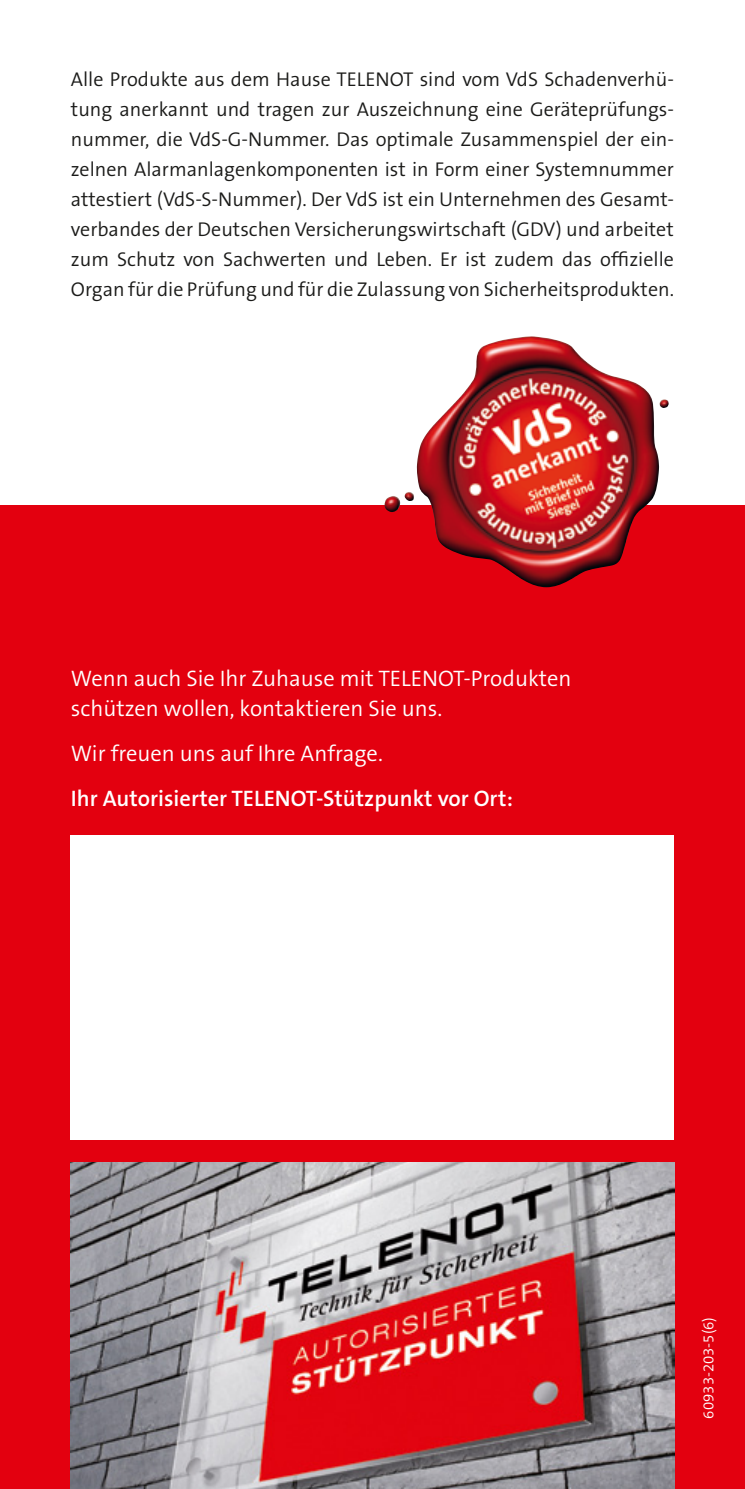
<style>
.page{position:relative;width:745px;height:1489px;background:#fff}
.page>*{position:absolute;margin:0;border:0;box-sizing:border-box;transform-origin:0 0}
.t1{font:300 22.5px/30px "The Sans B4";color:#fff}
.t2{font:600 22.5px "The Sans B6";color:#fff}
.t3{font:300 20px/30px "The Sans B4";color:#1a1a18;text-align:justify}
.t4{font:300 15px "The Sans B4";color:#fff}
</style>
<div class="page">
<div style="left:0;top:505px;width:744px;height:983px;background:#e3000f"></div>
<img style="left:71px;top:1162px;width:602px;height:326px">
<div style="left:71px;top:835px;width:602px;height:304px;background:#fff"></div>
<img style="left:384px;top:336px;width:284px;height:251px">
<p class="t3" style="left:71px;top:65px;width:604px">Alle Produkte aus dem Hause TELENOT sind vom VdS Schadenverhü&shy;tung anerkannt und tragen zur Auszeichnung eine Geräteprüfungs&shy;nummer, die VdS-G-Nummer. Das optimale Zusammenspiel der ein&shy;zelnen Alarmanlagenkomponenten ist in Form einer Systemnummer attestiert (VdS-S-Nummer). Der VdS ist ein Unternehmen des Gesamt&shy;verbandes der Deutschen Versicherungswirtschaft (GDV) und arbeitet zum Schutz von Sachwerten und Leben. Er ist zudem das offizielle Organ für die Prüfung und für die Zulassung von Sicherheitsprodukten.</p>
<p class="t1" style="left:71px;top:664px;width:502px">Wenn auch Sie Ihr Zuhause mit TELENOT-Produkten schützen wollen, kontaktieren Sie uns.</p>
<p class="t1" style="left:71px;top:739px;width:313px">Wir freuen uns auf Ihre Anfrage.</p>
<p class="t2" style="left:71px;top:786px;width:443px">Ihr Autorisierter TELENOT-Stützpunkt vor Ort:</p>
<p class="t4" style="left:700px;top:1418px;width:103px;rotate:-90deg">60933-203-5(6)</p>
</div>
